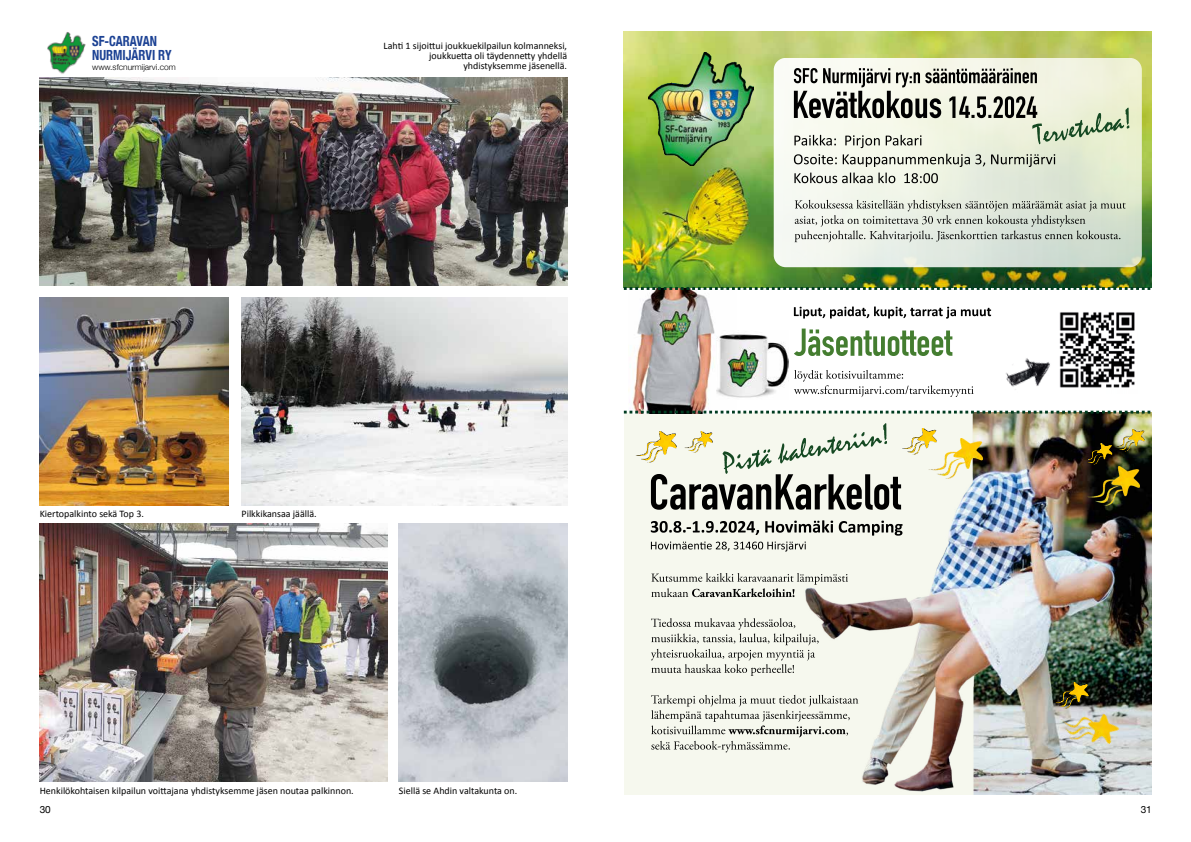
<style>
.page{position:relative;width:1191px;height:842px;background:#fff}
.page>*{position:absolute;margin:0;border:0;box-sizing:border-box;transform-origin:0 0}
.t1{font:700 condensed 14px/13.4px "Helvetica Neue";color:#1c4294;scale:.9 1}
.t2{font:10px/10px "Calibri";color:#000;text-align:right}
.t3{font:10px "Helvetica Neue";color:#000}
.t4{font:300 8.4px "Helvetica Neue";color:#000}
</style>
<div class="page">
<img style="left:47px;top:32px;width:39px;height:42px">
<div style="left:624px;top:412px;width:527px;height:383px;background:#f6f8ee"></div>
<img style="left:1059px;top:312px;width:76px;height:76px">
<img style="left:628px;top:290px;width:107px;height:121px">
<img style="left:716px;top:330px;width:73px;height:70px">
<svg style="left:794px;top:306px;width:197px;height:13px"></svg>
<svg style="left:794px;top:329px;width:158px;height:27px"></svg>
<svg style="left:794px;top:370px;width:179px;height:27px"></svg>
<img style="left:1005px;top:347px;width:55px;height:43px">
<img style="left:624px;top:31px;width:527px;height:256px">
<svg style="left:773px;top:58px;width:368px;height:209px"></svg>
<svg style="left:794px;top:200px;width:331px;height:42px;background:#c6cdc3"></svg>
<svg style="left:794px;top:68px;width:335px;height:115px;background:#c9cdbd"></svg>
<img style="left:648px;top:52px;width:105px;height:113px">
<svg style="left:651px;top:573px;width:123px;height:179px"></svg>
<svg style="left:624px;top:287px;width:527px;height:3px"></svg>
<img style="left:774px;top:413px;width:377px;height:382px">
<svg style="left:651px;top:423px;width:250px;height:87px"></svg>
<svg style="left:651px;top:520px;width:251px;height:31px"></svg>
<img style="left:928px;top:438px;width:54px;height:40px">
<img style="left:901px;top:428px;width:36px;height:26px">
<img style="left:635px;top:431px;width:41px;height:31px">
<img style="left:684px;top:432px;width:29px;height:21px">
<img style="left:1083px;top:443px;width:29px;height:21px">
<img style="left:1087px;top:466px;width:52px;height:39px">
<img style="left:1053px;top:682px;width:35px;height:26px">
<img style="left:1114px;top:429px;width:30px;height:22px">
<svg style="left:624px;top:411px;width:527px;height:2px"></svg>
<img style="left:1054px;top:695px;width:67px;height:64px">
<img style="left:40px;top:77px;width:527px;height:208px">
<img style="left:40px;top:297px;width:189px;height:208px">
<img style="left:241px;top:297px;width:326px;height:208px">
<img style="left:40px;top:523px;width:347px;height:258px">
<img style="left:399px;top:523px;width:168px;height:258px">
<h1 class="t1" style="left:92px;top:33px;width:90px">SF-CARAVAN<br>NURMIJÄRVI RY</h1>
<p class="t4" style="left:92px;top:60px;width:85px">www.sfcnurmijarvi.com</p>
<p class="t2" style="left:383px;top:41px;width:185px">Lahti 1 sijoittui joukkuekilpailun kolmanneksi, joukkuetta oli täydennetty yhdellä yhdistyksemme jäsenellä.</p>
<p class="t2" style="left:40px;top:508px;width:106px">Kiertopalkinto sekä Top 3.</p>
<p class="t2" style="left:241px;top:508px;width:77px">Pilkkikansaa jäällä.</p>
<p class="t2" style="left:40px;top:785px;width:315px">Henkilökohtaisen kilpailun voittajana yhdistyksemme jäsen noutaa palkinnon.</p>
<p class="t2" style="left:399px;top:785px;width:120px">Siellä se Ahdin valtakunta on.</p>
<p class="t3" style="left:40px;top:802px;width:13px">30</p>
<p class="t3" style="left:1140px;top:802px;width:13px">31</p>
</div>
